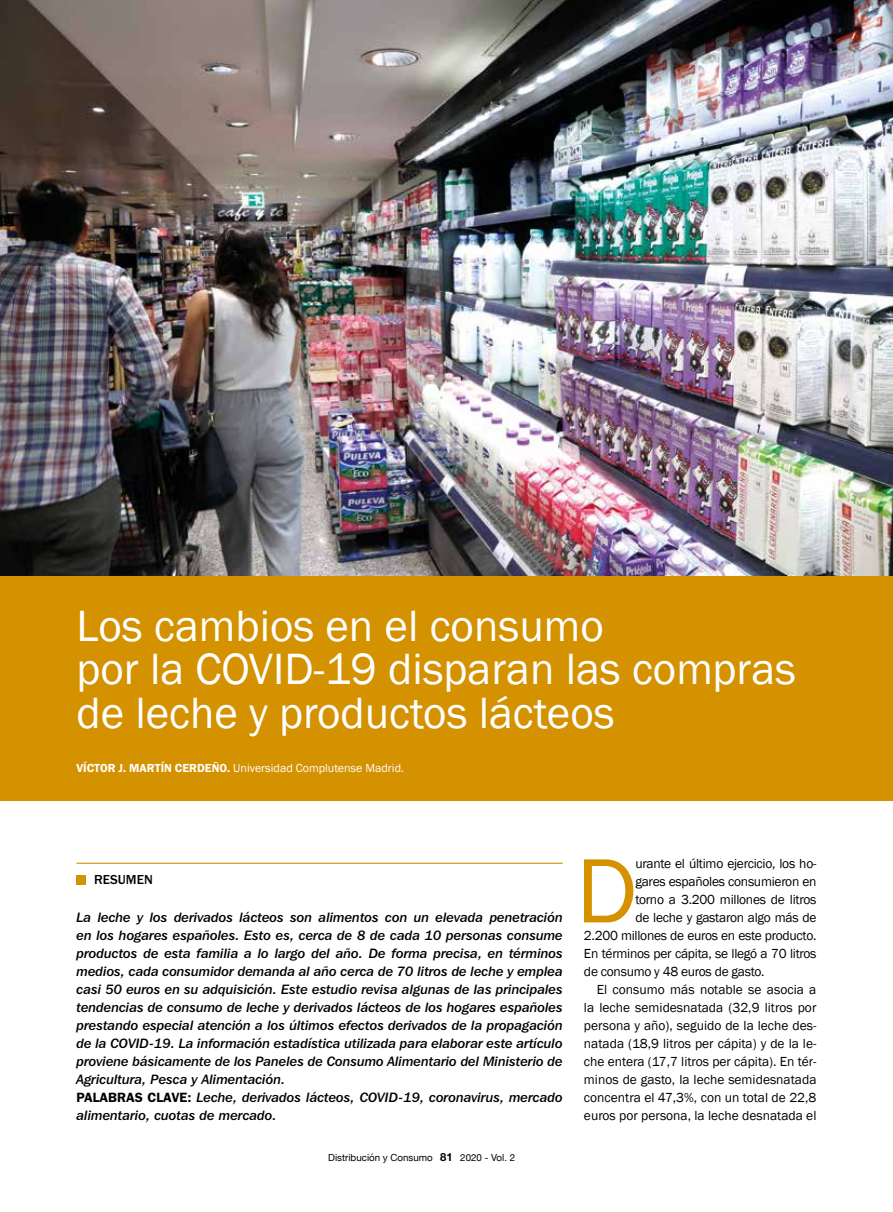
<style>
.page{position:relative;width:893px;height:1212px;background:#fff}
.page>*{position:absolute;margin:0;border:0;box-sizing:border-box;transform-origin:0 0}
.t1{font:94.5px "Franklin Gothic";color:#d49100}
.t2{font:45px/43.5px "Franklin Gothic";color:#fff}
.t3{font:13.5px/18px "Franklin Gothic IT Cby BT Med Ital";color:#000}
.t4{font:13.5px "Franklin Gothic";color:#000}
.t5{font:13.5px "Franklin Gothic";letter-spacing:-.02em;color:#000}
.t6{font:500 13.5px "Franklin Gothic LT";color:#000}
.t7{font:12px "Franklin Gothic";color:#fff}
.t8{font:9.75px "Helvetica Neue";color:#000}
.s1{font-weight:600}
.s2{font-family:"Franklin Gothic LT";font-weight:600}
.s3{font-family:"Helvetica Neue LT Std";font-weight:700;font-size:11.25px}
</style>
<div class="page">
<img style="left:0;top:0;width:893px;height:577px">
<hr style="left:77px;top:863px;width:486px;height:1px;background:#d49100">
<div style="left:77px;top:875px;width:9px;height:9px;background:#d49100"></div>
<div style="left:0;top:577px;width:893px;height:224px;background:#d49100"></div>
<h2 class="t2" style="left:77px;top:605px;width:721px">Los cambios en el consumo<br>por la COVID-19 disparan las compras de leche y productos lácteos</h2>
<p class="t7" style="left:77px;top:761px;width:329px"><span class="s1">VÍCTOR J. MARTÍN CERDEÑO.</span> Universidad Complutense Madrid.</p>
<p class="t6" style="left:94px;top:872px;width:60px">RESUMEN</p>
<p class="t3" style="left:77px;top:908px;width:488px">La leche y los derivados lácteos son alimentos con un elevada penetración en los hogares españoles. Esto es, cerca de 8 de cada 10 personas consume productos de esta familia a lo largo del año. De forma precisa, en términos medios, cada consumidor demanda al año cerca de 70 litros de leche y emplea casi 50 euros en su adquisición. Este estudio revisa algunas de las principales tendencias de consumo de leche y derivados lácteos de los hogares españoles prestando especial atención a los últimos efectos derivados de la propagación de la COVID-19. La información estadística utilizada para elaborar este artículo proviene básicamente de los Paneles de Consumo Alimentario del Ministerio de Agricultura, Pesca y Alimentación.<br><span class="s2">PALABRAS CLAVE:</span> Leche, derivados lácteos, COVID-19, coronavirus, mercado alimentario, cuotas de mercado.</p>
<p class="t8" style="left:328px;top:1150px;width:188px">Distribución y Consumo <span class="s3">81</span> 2020 - Vol. 2</p>
<h1 class="t1" style="left:576px;top:832px;width:63px">D</h1>
<p class="t5" style="left:635px;top:855px;width:183px">urante el último ejercicio, los ho-</p>
<p class="t5" style="left:635px;top:873px;width:183px">gares españoles consumieron en</p>
<p class="t5" style="left:635px;top:891px;width:183px">torno a 3.200 millones de litros</p>
<p class="t5" style="left:635px;top:909px;width:183px">de leche y gastaron algo más de</p>
<p class="t5" style="left:584px;top:927px;width:234px">2.200 millones de euros en este producto.</p>
<p class="t5" style="left:584px;top:945px;width:234px">En términos per cápita, se llegó a 70 litros</p>
<p class="t5" style="left:584px;top:963px;width:182px">de consumo y 48 euros de gasto.</p>
<p class="t4" style="left:597px;top:981px;width:221px">El consumo más notable se asocia a</p>
<p class="t4" style="left:584px;top:999px;width:234px">la leche semidesnatada (32,9 litros por</p>
<p class="t4" style="left:584px;top:1017px;width:234px">persona y año), seguido de la leche des-</p>
<p class="t4" style="left:584px;top:1035px;width:234px">natada (18,9 litros per cápita) y de la le-</p>
<p class="t4" style="left:584px;top:1053px;width:234px">che entera (17,7 litros per cápita). En tér-</p>
<p class="t4" style="left:584px;top:1071px;width:234px">minos de gasto, la leche semidesnatada</p>
<p class="t4" style="left:584px;top:1089px;width:234px">concentra el 47,3%, con un total de 22,8</p>
<p class="t4" style="left:584px;top:1107px;width:234px">euros por persona, la leche desnatada el</p>
</div>
